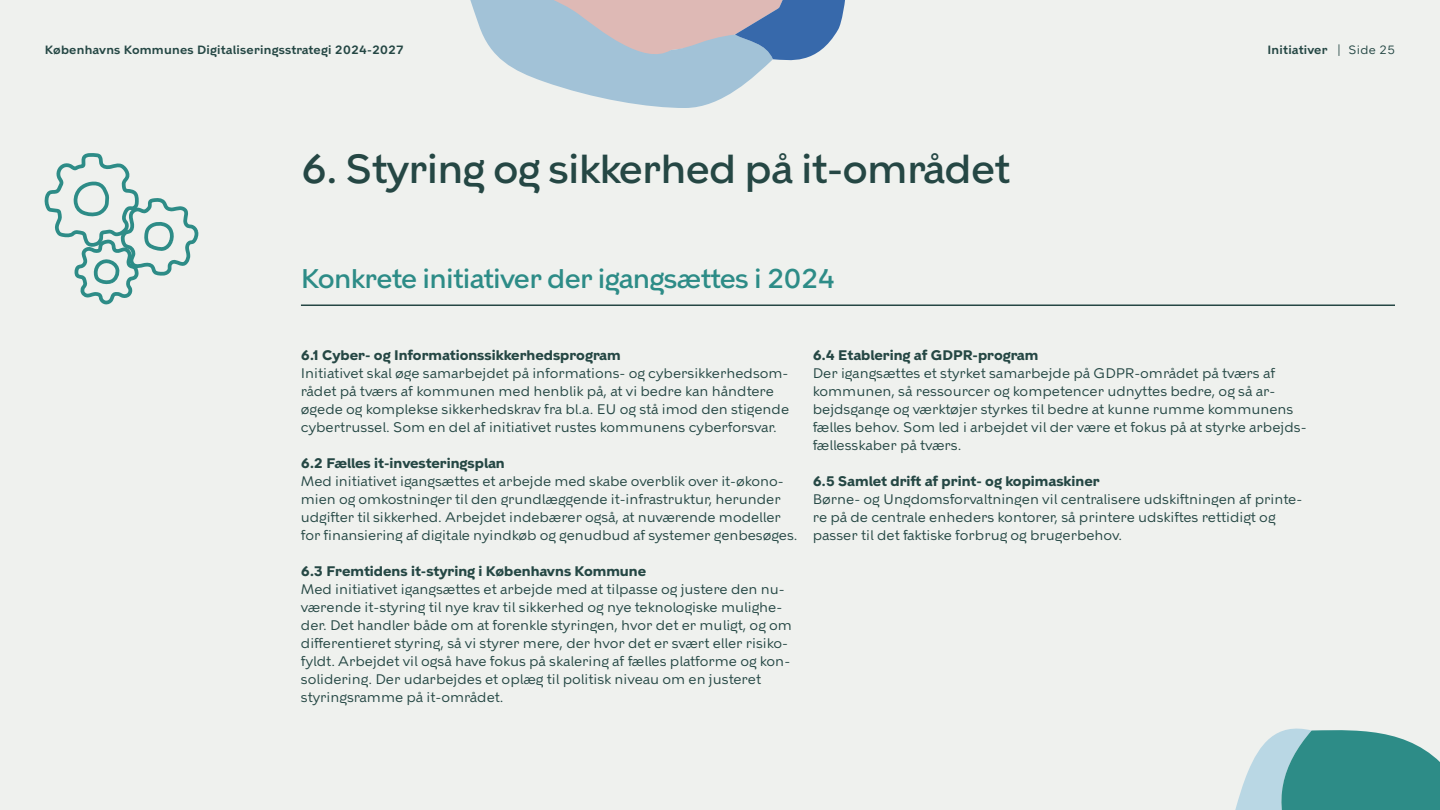
<style>
.page{position:relative;width:1440px;height:810px;background:#eff1ee}
.page>*{position:absolute;margin:0;border:0;box-sizing:border-box;transform-origin:0 0}
.t1{font:500 40.5px "KBH";letter-spacing:-.02em;color:#254744}
.t2{font:500 27px "KBH";letter-spacing:-.025em;color:#2d8c87}
.t3{font:13.88px/18px "KBH";color:#254744}
.t4{font:700 13.88px "KBH";color:#254744}
.t5{font:600 12px "KBH";letter-spacing:.02em;color:#254744}
.t6{font:12px "KBH";letter-spacing:.02em;color:#254744}
</style>
<div class="page">
<svg style="left:470px;top:0;width:375px;height:108px"></svg>
<svg style="left:1235px;top:728px;width:205px;height:82px;background:#65a9a8"></svg>
<hr style="left:301px;top:305px;width:1094px;height:1px;background:#254744">
<svg style="left:44px;top:153px;width:155px;height:152px"></svg>
<p class="t5" style="left:45px;top:45px;width:361px">Københavns Kommunes Digitaliseringsstrategi 2024-2027</p>
<p class="t6" style="left:1337px;top:43px;width:60px">| Side 25</p>
<p class="t5" style="left:1267px;top:45px;width:62px">Initiativer</p>
<h1 class="t1" style="left:301px;top:152px;width:711px">6. Styring og sikkerhed på it-området</h1>
<h2 class="t2" style="left:301px;top:267px;width:536px">Konkrete initiativer der igangsættes i 2024</h2>
<p class="t4" style="left:301px;top:349px;width:321px">6.1 Cyber- og Informationssikkerhedsprogram</p>
<p class="t3" style="left:301px;top:364px;width:490px">Initiativet skal øge samarbejdet på informations- og cybersikkerhedsom&shy;rådet på tværs af kommunen med henblik på, at vi bedre kan håndtere øgede og komplekse sikkerhedskrav fra bl.a. EU og stå imod den stigende cybertrussel. Som en del af initiativet rustes kommunens cyberforsvar.</p>
<p class="t4" style="left:301px;top:457px;width:205px">6.2 Fælles it-investeringsplan</p>
<p class="t3" style="left:301px;top:472px;width:498px">Med initiativet igangsættes et arbejde med skabe overblik over it-økono&shy;mien og omkostninger til den grundlæggende it-infrastruktur, herunder udgifter til sikkerhed. Arbejdet indebærer også, at nuværende modeller for finansiering af digitale nyindkøb og genudbud af systemer genbesøges.</p>
<p class="t4" style="left:301px;top:565px;width:347px">6.3 Fremtidens it-styring i Københavns Kommune</p>
<p class="t3" style="left:301px;top:580px;width:493px">Med initiativet igangsættes et arbejde med at tilpasse og justere den nu&shy;værende it-styring til nye krav til sikkerhed og nye teknologiske mulighe&shy;der. Det handler både om at forenkle styringen, hvor det er muligt, og om differentieret styring, så vi styrer mere, der hvor det er svært eller risiko&shy;fyldt. Arbejdet vil også have fokus på skalering af fælles platforme og kon&shy;solidering. Der udarbejdes et oplæg til politisk niveau om en justeret styringsramme på it-området.</p>
<p class="t4" style="left:813px;top:349px;width:227px">6.4 Etablering af GDPR-program</p>
<p class="t3" style="left:813px;top:364px;width:495px">Der igangsættes et styrket samarbejde på GDPR-området på tværs af kommunen, så ressourcer og kompetencer udnyttes bedre, og så ar&shy;bejdsgange og værktøjer styrkes til bedre at kunne rumme kommunens fælles behov. Som led i arbejdet vil der være et fokus på at styrke arbejds&shy;fællesskaber på tværs.</p>
<p class="t4" style="left:813px;top:475px;width:288px">6.5 Samlet drift af print- og kopimaskiner</p>
<p class="t3" style="left:813px;top:490px;width:491px">Børne- og Ungdomsforvaltningen vil centralisere udskiftningen af printe&shy;re på de centrale enheders kontorer, så printere udskiftes rettidigt og passer til det faktiske forbrug og brugerbehov.</p>
</div>
